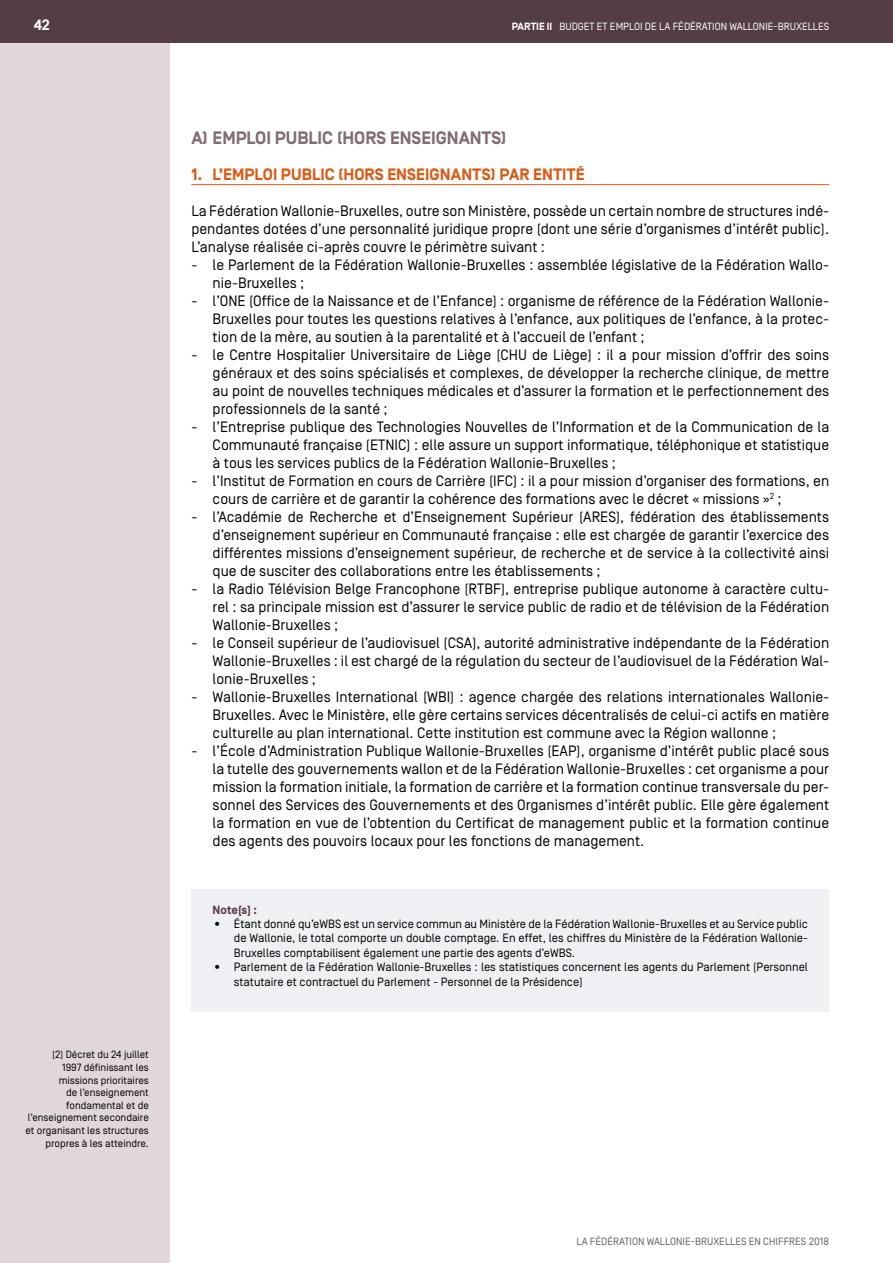
<style>
.page{position:relative;width:893px;height:1263px;background:#fff}
.page>*{position:absolute;margin:0;border:0;box-sizing:border-box;transform-origin:0 0}
.t1{font:700 18px "Simplon BP";color:#836c77}
.t2{font:700 16.5px "Simplon BP";letter-spacing:.005em;color:#da5913}
.t3{font:15px/18px "Simplon BP Regular";color:#000;text-align:justify}
.t4{font:700 15px "Simplon BP";color:#fff}
.t5{font:12px/14.4px "Simplon BP Regular";color:#000;text-align:justify}
.t6{font:700 12px "Simplon BP";color:#553d47}
.t7{font:10.5px/12.6px "Simplon BP Regular";color:#000;text-align:right}
.t8{font:10.5px "Simplon BP Regular";color:#fff}
.t9{font:10.5px "Simplon BP Regular";color:#636362}
.s1{font-family:"Simplon BP";font-weight:700}
</style>
<div class="page">
<div style="left:0;top:0;width:170px;height:1263px;background:#e0d6db"></div>
<div style="left:0;top:0;width:893px;height:43px;background:#553d47"></div>
<hr style="left:191px;top:184px;width:638px;height:1px;background:#da5913">
<div style="left:191px;top:889px;width:638px;height:123px;background:#eff0f3"></div>
<p class="t4" style="left:34px;top:16px;width:17px">42</p>
<p class="t8" style="left:512px;top:20px;width:319px"><span class="s1">PARTIE II</span> BUDGET ET EMPLOI DE LA FÉDÉRATION WALLONIE-BRUXELLES</p>
<p class="t1" style="left:191px;top:127px;width:317px">A) EMPLOI PUBLIC (HORS ENSEIGNANTS)</p>
<p class="t2" style="left:191px;top:165px;width:395px">1. L’EMPLOI PUBLIC (HORS ENSEIGNANTS) PAR ENTITÉ</p>
<p class="t3" style="left:191px;top:202px;width:639px">La Fédération Wallonie-Bruxelles, outre son Ministère, possède un certain nombre de structures indé&shy;pendantes dotées d’une personnalité juridique propre (dont une série d’organismes d’intérêt public).<br>L’analyse réalisée ci-après couvre le périmètre suivant :</p>
<p class="t3" style="left:213px;top:256px;width:618px;text-indent:-21px">- le Parlement de la Fédération Wallonie-Bruxelles : assemblée législative de la Fédération Wallo&shy;nie-Bruxelles ;</p>
<p class="t3" style="left:213px;top:292px;width:618px;text-indent:-21px">- l’ONE (Office de la Naissance et de l’Enfance) : organisme de référence de la Fédération Wallonie-Bruxelles pour toutes les questions relatives à l’enfance, aux politiques de l’enfance, à la protec&shy;tion de la mère, au soutien à la parentalité et à l’accueil de l’enfant ;</p>
<p class="t3" style="left:213px;top:346px;width:618px;text-indent:-21px">- le Centre Hospitalier Universitaire de Liège (CHU de Liège) : il a pour mission d’offrir des soins généraux et des soins spécialisés et complexes, de développer la recherche clinique, de mettre au point de nouvelles techniques médicales et d’assurer la formation et le perfectionnement des professionnels de la santé ;</p>
<p class="t3" style="left:213px;top:418px;width:618px;text-indent:-21px">- l’Entreprise publique des Technologies Nouvelles de l’Information et de la Communication de la Communauté française (ETNIC) : elle assure un support informatique, téléphonique et statistique à tous les services publics de la Fédération Wallonie-Bruxelles ;</p>
<p class="t3" style="left:213px;top:472px;width:618px;text-indent:-21px">- l’Institut de Formation en cours de Carrière (IFC) : il a pour mission d’organiser des formations, en cours de carrière et de garantir la cohérence des formations avec le décret « missions »<sup>2</sup> ;</p>
<p class="t3" style="left:213px;top:508px;width:618px;text-indent:-21px">- l’Académie de Recherche et d’Enseignement Supérieur (ARES), fédération des établissements d’enseignement supérieur en Communauté française : elle est chargée de garantir l’exercice des différentes missions d’enseignement supérieur, de recherche et de service à la collectivité ainsi que de susciter des collaborations entre les établissements ;</p>
<p class="t3" style="left:213px;top:580px;width:618px;text-indent:-21px">- la Radio Télévision Belge Francophone (RTBF), entreprise publique autonome à caractère cultu&shy;rel : sa principale mission est d’assurer le service public de radio et de télévision de la Fédération Wallonie-Bruxelles ;</p>
<p class="t3" style="left:213px;top:634px;width:618px;text-indent:-21px">- le Conseil supérieur de l’audiovisuel (CSA), autorité administrative indépendante de la Fédération Wallonie-Bruxelles : il est chargé de la régulation du secteur de l’audiovisuel de la Fédération Wal&shy;lonie-Bruxelles ;</p>
<p class="t3" style="left:213px;top:688px;width:618px;text-indent:-21px">- Wallonie-Bruxelles International (WBI) : agence chargée des relations internationales Wallonie-Bruxelles. Avec le Ministère, elle gère certains services décentralisés de celui-ci actifs en matière culturelle au plan international. Cette institution est commune avec la Région wallonne ;</p>
<p class="t3" style="left:213px;top:742px;width:618px;text-indent:-21px">- l’École d’Administration Publique Wallonie-Bruxelles (EAP), organisme d’intérêt public placé sous la tutelle des gouvernements wallon et de la Fédération Wallonie-Bruxelles : cet organisme a pour mission la formation initiale, la formation de carrière et la formation continue transversale du per&shy;sonnel des Services des Gouvernements et des Organismes d’intérêt public. Elle gère également la formation en vue de l’obtention du Certificat de management public et la formation continue des agents des pouvoirs locaux pour les fonctions de management.</p>
<p class="t7" style="left:26px;top:1048px;width:125px">(2) Décret du 24 juillet<br>1997 définissant les missions prioritaires<br>de l’enseignement fondamental et de l’enseignement secondaire et organisant les structures propres à les atteindre.</p>
<p class="t6" style="left:213px;top:902px;width:46px">Note(s) :</p>
<p class="t5" style="left:234px;top:917px;width:576px;text-indent:-21px">• Étant donné qu’eWBS est un service commun au Ministère de la Fédération Wallonie-Bruxelles et au Service public de Wallonie, le total comporte un double comptage. En effet, les chiffres du Ministère de la Fédération Wallonie-Bruxelles comptabilisent également une partie des agents d’eWBS.</p>
<p class="t5" style="left:234px;top:960px;width:576px;text-indent:-21px">• Parlement de la Fédération Wallonie-Bruxelles : les statistiques concernent les agents du Parlement (Personnel statutaire et contractuel du Parlement - Personnel de la Présidence)</p>
<p class="t9" style="left:576px;top:1235px;width:254px">LA FÉDÉRATION WALLONIE-BRUXELLES EN CHIFFRES 2018</p>
</div>
